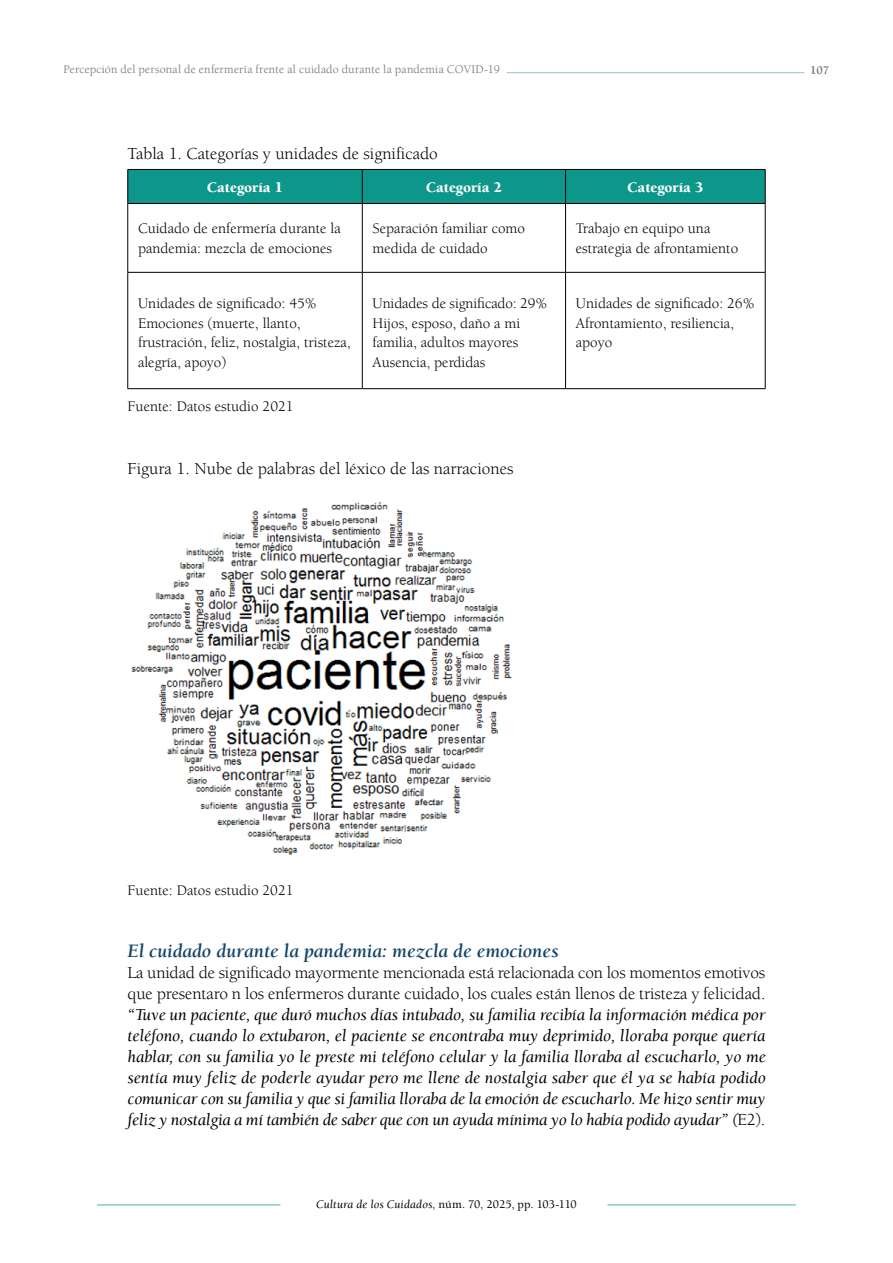
<style>
.page{position:relative;width:893px;height:1263px;background:#fff}
.page>*{position:absolute;margin:0;border:0;box-sizing:border-box;transform-origin:0 0}
.t1{font:italic 700 19.5px "Berkeley Std";color:#124467}
.t2{font:italic 17.25px/21px "Berkeley Std";letter-spacing:-.015em;color:#000;text-align:justify}
.t3{font:17.25px/21px "Berkeley Std";letter-spacing:-.005em;color:#000}
.t4{font:15px/19.5px "Berkeley Std";color:#000}
.t5{font:900 15px "Berkeley Std";color:#fff}
.t6{font:12px "Berkeley Std";letter-spacing:.015em;color:#706f6f}
.t7{font:500 12px "Berkeley Std";color:#000}
.t8{font:700 12px "Berkeley Std";color:#706f6f}
.s1{font-style:normal}
.s2{font-weight:400;font-style:italic}
</style>
<div class="page">
<div style="left:128px;top:170px;width:637px;height:33px;background:#0d978a"></div>
<hr style="left:128px;top:169px;width:234px;height:1px;background:#000">
<hr style="left:127px;top:170px;width:1px;height:33px;background:#000">
<hr style="left:362px;top:169px;width:204px;height:1px;background:#000">
<hr style="left:362px;top:170px;width:1px;height:33px;background:#000">
<hr style="left:566px;top:169px;width:199px;height:1px;background:#000">
<hr style="left:565px;top:170px;width:1px;height:33px;background:#000">
<hr style="left:765px;top:170px;width:1px;height:33px;background:#000">
<hr style="left:128px;top:203px;width:234px;height:1px;background:#000">
<hr style="left:127px;top:204px;width:1px;height:68px;background:#000">
<hr style="left:362px;top:203px;width:204px;height:1px;background:#000">
<hr style="left:362px;top:204px;width:1px;height:68px;background:#000">
<hr style="left:566px;top:203px;width:199px;height:1px;background:#000">
<hr style="left:565px;top:204px;width:1px;height:68px;background:#000">
<hr style="left:765px;top:204px;width:1px;height:68px;background:#000">
<hr style="left:128px;top:272px;width:234px;height:1px;background:#000">
<hr style="left:127px;top:272px;width:1px;height:116px;background:#000">
<hr style="left:362px;top:272px;width:204px;height:1px;background:#000">
<hr style="left:362px;top:272px;width:1px;height:116px;background:#000">
<hr style="left:566px;top:272px;width:199px;height:1px;background:#000">
<hr style="left:565px;top:272px;width:1px;height:116px;background:#000">
<hr style="left:765px;top:272px;width:1px;height:116px;background:#000">
<hr style="left:128px;top:388px;width:234px;height:1px;background:#000">
<hr style="left:362px;top:388px;width:204px;height:1px;background:#000">
<hr style="left:566px;top:388px;width:199px;height:1px;background:#000">
<img style="left:131px;top:502px;width:381px;height:353px">
<hr style="left:507px;top:72px;width:297px;height:1px;background:#86cbc5">
<hr style="left:608px;top:1204px;width:187px;height:1px;background:#86cbc5">
<hr style="left:97px;top:1204px;width:183px;height:1px;background:#86cbc5">
<p class="t6" style="left:64px;top:63px;width:438px">Percepción del personal de enfermería frente al cuidado durante la pandemia COVID-19</p>
<p class="t8" style="left:810px;top:63px;width:21px">107</p>
<p class="t3" style="left:128px;top:143px;width:312px">Tabla 1. Categorías y unidades de significado</p>
<p class="t5" style="left:207px;top:179px;width:78px">Categoría 1</p>
<p class="t5" style="left:426px;top:179px;width:78px">Categoría 2</p>
<p class="t5" style="left:627px;top:179px;width:78px">Categoría 3</p>
<p class="t4" style="left:138px;top:219px;width:204px">Cuidado de enfermería durante la pandemia: mezcla de emociones</p>
<p class="t4" style="left:373px;top:219px;width:154px">Separación familiar como medida de cuidado</p>
<p class="t4" style="left:576px;top:219px;width:164px">Trabajo en equipo una estrategia de afrontamiento</p>
<p class="t4" style="left:138px;top:294px;width:214px">Unidades de significado: 45%<br>Emociones (muerte, llanto, frustración, feliz, nostalgia, tristeza, alegría, apoyo)</p>
<p class="t4" style="left:373px;top:294px;width:176px">Unidades de significado: 29%<br>Hijos, esposo, daño a mi familia, adultos mayores<br>Ausencia, perdidas</p>
<p class="t4" style="left:576px;top:294px;width:180px">Unidades de significado: 26%<br>Afrontamiento, resiliencia, apoyo</p>
<p class="t4" style="left:128px;top:397px;width:168px">Fuente: Datos estudio 2021</p>
<p class="t3" style="left:128px;top:458px;width:387px">Figura 1. Nube de palabras del léxico de las narraciones</p>
<p class="t4" style="left:128px;top:881px;width:168px">Fuente: Datos estudio 2021</p>
<p class="t1" style="left:128px;top:941px;width:433px">El cuidado durante la pandemia: mezcla de emociones</p>
<p class="t3" style="left:128px;top:962px;width:639px">La unidad de significado mayormente mencionada está relacionada con los momentos emotivos que presentaro n los enfermeros durante cuidado, los cuales están llenos de tristeza y felicidad.</p>
<p class="t2" style="left:128px;top:1004px;width:640px">“Tuve un paciente, que duró muchos días intubado, su familia recibía la información médica por teléfono, cuando lo extubaron, el paciente se encontraba muy deprimido, lloraba porque quería hablar, con su familia yo le preste mi teléfono celular y la familia lloraba al escucharlo, yo me sentía muy feliz de poderle ayudar pero me llene de nostalgia saber que él ya se había podido comunicar con su familia y que si familia lloraba de la emoción de escucharlo. Me hizo sentir muy feliz y nostalgia a mí también de saber que con un ayuda mínima yo lo había podido ayudar” (<span class="s1">E2).</span></p>
<p class="t7" style="left:316px;top:1197px;width:262px"><span class="s2">Cultura de los Cuidados</span>, núm. 70, 2025, pp. 103-110</p>
</div>
